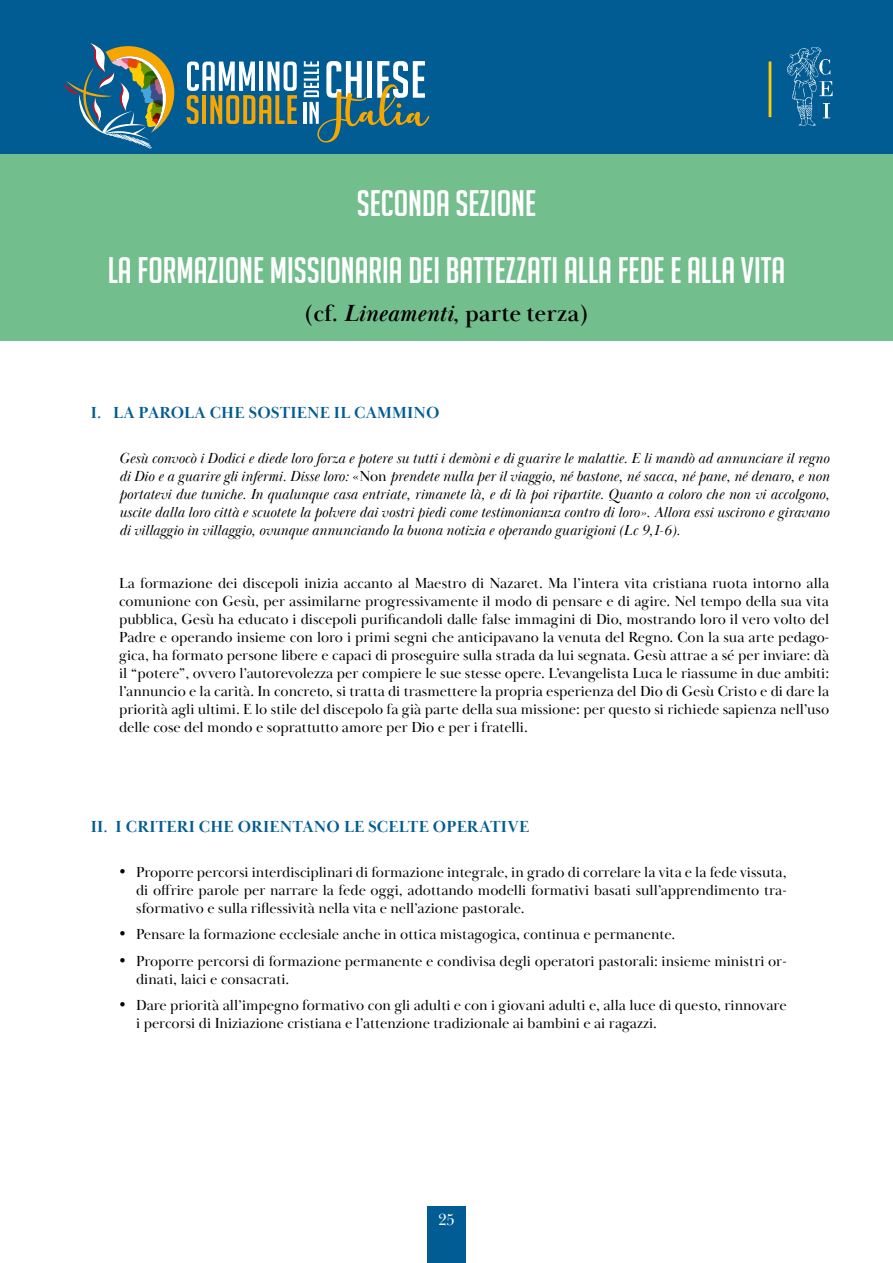
<style>
.page{position:relative;width:893px;height:1263px;background:#fff}
.page>*{position:absolute;margin:0;border:0;box-sizing:border-box;transform-origin:0 0}
.t1{font:36px/67.5px "Big Noodle Titling";color:#fff;text-align:center}
.t2{font:700 24px "Baskerville Display PT";color:#000}
.t3{font:700 16.5px "Baskerville Display PT";letter-spacing:.01em;color:#005c92}
.t4{font:16.5px "Baskerville Display PT";color:#fff}
.t5{font:15px/18px "Baskerville Display PT";color:#000;text-align:justify}
.t6{font:italic 15px/18px "Baskerville Display PT";color:#000;text-align:justify}
.s1{font-style:italic}
.s2{font-style:normal}
</style>
<div class="page">
<div style="left:427px;top:1205px;width:39px;height:58px;background:#005c92"></div>
<div style="left:0;top:0;width:893px;height:340px;background:#72be8d"></div>
<div style="left:0;top:0;width:893px;height:153px;background:#005c92"></div>
<svg style="left:64px;top:43px;width:366px;height:106px"></svg>
<hr style="left:769px;top:62px;width:2px;height:55px;background:#ffcc03">
<h1 class="t1" style="left:108px;top:169px;width:679px">SECONDA SEZIONE<br>LA FORMAZIONE MISSIONARIA DEI BATTEZZATI ALLA FEDE E ALLA VITA</h1>
<h2 class="t2" style="left:304px;top:298px;width:287px">(cf. <span class="s1">Lineamenti</span>, parte terza)</h2>
<p class="t3" style="left:91px;top:403px;width:350px">I. LA PAROLA CHE SOSTIENE IL CAMMINO</p>
<p class="t6" style="left:119px;top:449px;width:712px">Gesù convocò i Dodici e diede loro forza e potere su tutti i demòni e di guarire le malattie. E li mandò ad annunciare il regno di Dio e a guarire gli infermi. Disse loro: <span class="s2">«Non</span> prendete nulla per il viaggio, né bastone, né sacca, né pane, né denaro, e non portatevi due tuniche. In qualunque casa entriate, rimanete là, e di là poi ripartite. Quanto a coloro che non vi accolgono, uscite dalla loro città e scuotete la polvere dai vostri piedi come testimonianza contro di loro». Allora essi uscirono e giravano di villaggio in villaggio, ovunque annunciando la buona notizia e operando guarigioni (Lc 9,1-6).</p>
<p class="t5" style="left:119px;top:574px;width:712px">La formazione dei discepoli inizia accanto al Maestro di Nazaret. Ma l’intera vita cristiana ruota intorno alla comunione con Gesù, per assimilarne progressivamente il modo di pensare e di agire. Nel tempo della sua vita pubblica, Gesù ha educato i discepoli purificandoli dalle false immagini di Dio, mostrando loro il vero volto del Padre e operando insieme con loro i primi segni che anticipavano la venuta del Regno. Con la sua arte pedago&shy;gica, ha formato persone libere e capaci di proseguire sulla strada da lui segnata. Gesù attrae a sé per inviare: dà il “potere”, ovvero l’autorevolezza per compiere le sue stesse opere. L’evangelista Luca le riassume in due ambiti: l’annuncio e la carità. In concreto, si tratta di trasmettere la propria esperienza del Dio di Gesù Cristo e di dare la priorità agli ultimi. E lo stile del discepolo fa già parte della sua missione: per questo si richiede sapienza nell’uso delle cose del mondo e soprattutto amore per Dio e per i fratelli.</p>
<p class="t3" style="left:91px;top:817px;width:440px">II. I CRITERI CHE ORIENTANO LE SCELTE OPERATIVE</p>
<p class="t5" style="left:136px;top:863px;width:652px;text-indent:-17px">• Proporre percorsi interdisciplinari di formazione integrale, in grado di correlare la vita e la fede vissuta, di offrire parole per narrare la fede oggi, adottando modelli formativi basati sull’apprendimento tra&shy;sformativo e sulla riflessività nella vita e nell’azione pastorale.</p>
<p class="t5" style="left:119px;top:926px;width:558px">• Pensare la formazione ecclesiale anche in ottica mistagogica, continua e permanente.</p>
<p class="t5" style="left:136px;top:952px;width:652px;text-indent:-17px">• Proporre percorsi di formazione permanente e condivisa degli operatori pastorali: insieme ministri or&shy;dinati, laici e consacrati.</p>
<p class="t5" style="left:136px;top:997px;width:652px;text-indent:-17px">• Dare priorità all’impegno formativo con gli adulti e con i giovani adulti e, alla luce di questo, rinnovare i percorsi di Iniziazione cristiana e l’attenzione tradizionale ai bambini e ai ragazzi.</p>
<p class="t4" style="left:438px;top:1210px;width:18px">25</p>
</div>
